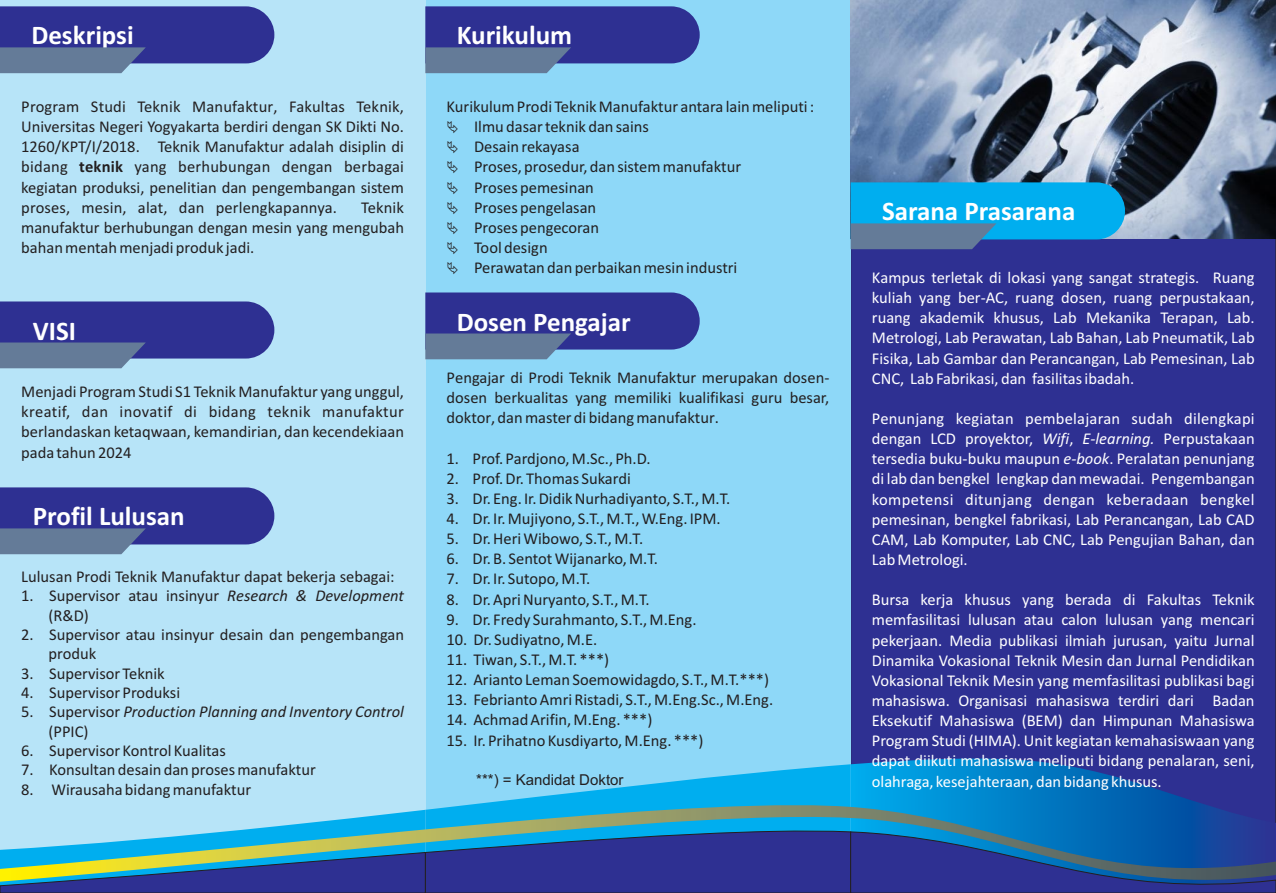
<style>
.page{position:relative;width:1276px;height:893px;background:#fff}
.page>*{position:absolute;margin:0;border:0;box-sizing:border-box;transform-origin:0 0}
.t1{font:700 27px "Calibri";color:#fff}
.t2{font:16.5px/20.1px "Calibri";color:#231f20;text-align:justify}
.t3{font:16.5px/20.1px "Calibri";color:#fff;text-align:justify}
.t4{font:italic 16.5px/19.4px "Calibri";color:#231f20}
.t5{font:15px "Arial";color:#231f20}
.s1{font-weight:700}
.s2{font-style:italic}
.s3{font-style:normal}
</style>
<div class="page">
<div style="left:850px;top:238px;width:426px;height:520px;background:#2e3092"></div>
<div style="left:425px;top:0;width:425px;height:893px;background:#8ed8f8"></div>
<div style="left:0;top:0;width:425px;height:893px;background:#b7e4f8"></div>
<svg style="left:425px;top:764px;width:425px;height:30px"></svg>
<svg style="left:850px;top:758px;width:426px;height:36px;background:#1363b5"></svg>
<svg style="left:424px;top:794px;width:852px;height:16px;background:#1690d0"></svg>
<svg style="left:0;top:810px;width:1276px;height:83px;background:#3b6da5"></svg>
<svg style="left:0;top:6px;width:274px;height:67px;background:#454f9d"></svg>
<svg style="left:425px;top:6px;width:274px;height:67px;background:#414e9d"></svg>
<svg style="left:425px;top:292px;width:274px;height:67px;background:#414e9d"></svg>
<svg style="left:0;top:301px;width:274px;height:67px;background:#454f9d"></svg>
<svg style="left:0;top:487px;width:274px;height:67px;background:#454f9d"></svg>
<img style="left:850px;top:0;width:426px;height:238px">
<svg style="left:850px;top:182px;width:275px;height:67px;background:#1899d4"></svg>
<h1 class="t1" style="left:31px;top:24px;width:104px">Deskripsi</h1>
<h1 class="t1" style="left:457px;top:24px;width:117px">Kurikulum</h1>
<p class="t2" style="left:21px;top:98px;width:384px">Program Studi Teknik Manufaktur, Fakultas Teknik, Universitas Negeri Yogyakarta berdiri dengan SK Dikti No.<br>1260/KPT/I/2018. Teknik Manufaktur adalah disiplin di bidang <span class="s1">teknik</span> yang berhubungan dengan berbagai kegiatan produksi, penelitian dan pengembangan sistem proses, mesin, alat, dan perlengkapannya.</p>
<p class="t2" style="left:21px;top:198px;width:384px;text-indent:340px">Teknik manufaktur berhubungan dengan mesin yang mengubah bahan mentah menjadi produk jadi.</p>
<h1 class="t1" style="left:33px;top:319px;width:45px">VISI</h1>
<p class="t2" style="left:21px;top:383px;width:384px">Menjadi Program Studi S1 Teknik Manufaktur yang unggul, kreatif, dan inovatif di bidang teknik manufaktur berlandaskan ketaqwaan, kemandirian, dan kecendekiaan pada tahun 2024</p>
<h1 class="t1" style="left:33px;top:505px;width:153px">Profil Lulusan</h1>
<p class="t2" style="left:21px;top:568px;width:375px">Lulusan Prodi Teknik Manufaktur dapat bekerja sebagai:</p>
<p class="t2" style="left:49px;top:588px;width:357px;line-height:19.4px;text-indent:-27px">1. Supervisor atau insinyur <span class="s2">Research &amp; Development </span>(R&amp;D)</p>
<p class="t2" style="left:49px;top:626px;width:357px;line-height:19.4px;text-indent:-27px">2. Supervisor atau insinyur desain dan pengembangan produk</p>
<p class="t2" style="left:21px;top:664px;width:145px">3. Supervisor Teknik</p>
<p class="t2" style="left:21px;top:684px;width:160px">4. Supervisor Produksi</p>
<p class="t4" style="left:49px;top:703px;width:357px;text-indent:-27px"><span class="s3">5. Supervisor</span> Production Planning and Inventory Control <span class="s3">(PPIC)</span></p>
<p class="t2" style="left:21px;top:742px;width:206px">6. Supervisor Kontrol Kualitas</p>
<p class="t2" style="left:21px;top:761px;width:296px">7. Konsultan desain dan proses manufaktur</p>
<p class="t2" style="left:21px;top:780px;width:231px">8. Wirausaha bidang manufaktur</p>
<p class="t2" style="left:474px;top:98px;width:342px;text-align:left;text-indent:-27px">Kurikulum Prodi Teknik Manufaktur antara lain meliputi :<br>Ilmu dasar teknik dan sains<br>Desain rekayasa<br>Proses, prosedur, dan sistem manufaktur<br>Proses pemesinan<br>Proses pengelasan<br>Proses pengecoran<br>Tool design<br>Perawatan dan perbaikan mesin industri</p>
<h1 class="t1" style="left:457px;top:310px;width:176px">Dosen Pengajar</h1>
<p class="t2" style="left:446px;top:369px;width:384px">Pengajar di Prodi Teknik Manufaktur merupakan dosen&shy;dosen berkualitas yang memiliki kualifikasi guru besar, doktor, dan master di bidang manufaktur.</p>
<p class="t2" style="left:446px;top:449px;width:206px">1. Prof. Pardjono, M.Sc., Ph.D.</p>
<p class="t2" style="left:446px;top:469px;width:186px">2. Prof. Dr. Thomas Sukardi</p>
<p class="t2" style="left:446px;top:490px;width:285px">3. Dr. Eng. Ir. Didik Nurhadiyanto, S.T., M.T.</p>
<p class="t2" style="left:446px;top:510px;width:276px">4. Dr. Ir. Mujiyono, S.T., M.T., W.Eng. IPM.</p>
<p class="t2" style="left:446px;top:530px;width:198px">5. Dr. Heri Wibowo, S.T., M.T.</p>
<p class="t2" style="left:446px;top:550px;width:213px">6. Dr. B. Sentot Wijanarko, M.T.</p>
<p class="t2" style="left:446px;top:570px;width:145px">7. Dr. Ir. Sutopo, M.T.</p>
<p class="t2" style="left:446px;top:590px;width:205px">8. Dr. Apri Nuryanto, S.T., M.T.</p>
<p class="t2" style="left:446px;top:610px;width:251px">9. Dr. Fredy Surahmanto, S.T., M.Eng.</p>
<p class="t2" style="left:446px;top:631px;width:152px">10. Dr. Sudiyatno, M.E.</p>
<p class="t2" style="left:446px;top:651px;width:164px">11. Tiwan, S.T., M.T. ***)</p>
<p class="t2" style="left:446px;top:671px;width:324px">12. Arianto Leman Soemowidagdo, S.T., M.T.***)</p>
<p class="t2" style="left:446px;top:691px;width:328px">13. Febrianto Amri Ristadi, S.T., M.Eng.Sc., M.Eng.</p>
<p class="t2" style="left:446px;top:711px;width:207px">14. Achmad Arifin, M.Eng. ***)</p>
<p class="t2" style="left:446px;top:731px;width:258px">15. Ir. Prihatno Kusdiyarto, M.Eng. ***)</p>
<p class="t5" style="left:476px;top:774px;width:149px">***) = Kandidat Doktor</p>
<h1 class="t1" style="left:882px;top:200px;width:195px">Sarana Prasarana</h1>
<p class="t3" style="left:872px;top:269px;width:384px">Kampus terletak di lokasi yang sangat strategis. Ruang kuliah yang ber-AC, ruang dosen, ruang perpustakaan, ruang akademik khusus, Lab Mekanika Terapan, Lab.<br>Metrologi, Lab Perawatan, Lab Bahan, Lab Pneumatik, Lab Fisika, Lab Gambar dan Perancangan, Lab Pemesinan, Lab CNC, Lab Fabrikasi, dan fasilitas ibadah.</p>
<p class="t3" style="left:872px;top:410px;width:384px">Penunjang kegiatan pembelajaran sudah dilengkapi dengan LCD proyektor, <span class="s2">Wifi</span>, <span class="s2">E-learning.</span> Perpustakaan tersedia buku-buku maupun <span class="s2">e-book</span>. Peralatan penunjang di lab dan bengkel lengkap dan mewadai. Pengembangan kompetensi ditunjang dengan keberadaan bengkel pemesinan, bengkel fabrikasi, Lab Perancangan, Lab CAD CAM, Lab Komputer, Lab CNC, Lab Pengujian Bahan, dan Lab Metrologi.</p>
<p class="t3" style="left:872px;top:591px;width:384px">Bursa kerja khusus yang berada di Fakultas Teknik memfasilitasi lulusan atau calon lulusan yang mencari pekerjaan. Media publikasi ilmiah jurusan, yaitu Jurnal Dinamika Vokasional Teknik Mesin dan Jurnal Pendidikan Vokasional Teknik Mesin yang memfasilitasi publikasi bagi mahasiswa. Organisasi mahasiswa terdiri dari Badan Eksekutif Mahasiswa (BEM) dan Himpunan Mahasiswa Program Studi (HIMA). Unit kegiatan kemahasiswaan yang dapat diikuti mahasiswa meliputi bidang penalaran, seni, olahraga, kesejahteraan, dan bidang khusus.</p>
</div>
